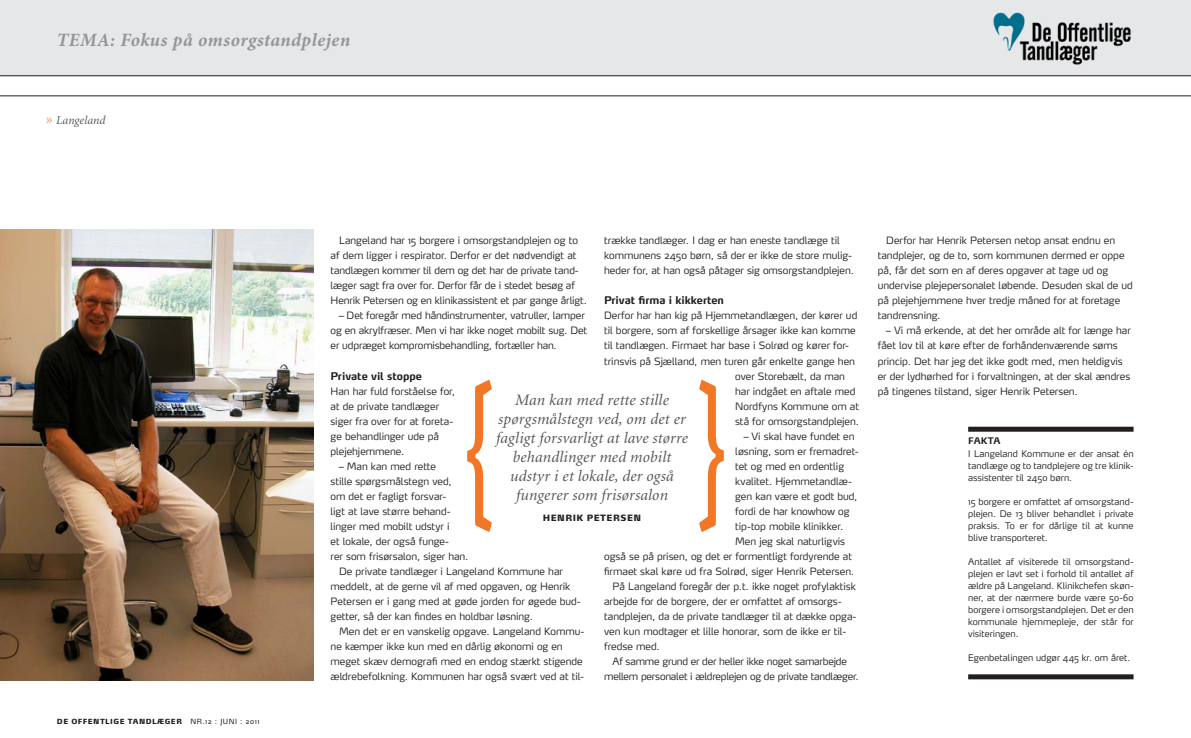
<style>
.page{position:relative;width:1191px;height:738px;background:#fff}
.page>*{position:absolute;margin:0;border:0;box-sizing:border-box;transform-origin:0 0}
.t1{font:italic 700 18.7px "Minion Pro";letter-spacing:.025em;color:#939598}
.t2{font:italic 16px/19px "Minion";letter-spacing:.01em;color:#57585a;text-align:center}
.t3{font:12px "Minion MM It 367 585 12";letter-spacing:-.005em;color:#57585a}
.t4{font:700 10.5px "Max LF";color:#231f20}
.t5{font:300 10px/15px "Max";color:#231f20}
.t6{font:300 9px/12px "Max";letter-spacing:.005em;color:#231f20;text-align:justify}
.t7{font:700 9px "Max LF";letter-spacing:.005em;color:#231f20}
.t8{font:900 8.6px "Max LF";letter-spacing:.05em;color:#231f20}
.t9{font:900 7px "Max LF";letter-spacing:.07em;color:#231f20}
.s1{font-family:"Minion MM 367 585 16";font-size:16px;color:#f49251}
.s2{font-family:"Max";font-weight:400}
</style>
<div class="page">
<div style="left:0;top:0;width:1191px;height:76px;background:#e6e7e9"></div>
<hr style="left:0;top:95px;width:1191px;height:1px;background:#231f20">
<img style="left:990px;top:12px;width:144px;height:52px">
<div style="left:968px;top:426px;width:165px;height:5px;background:#231f20"></div>
<svg style="left:968px;top:674px;width:165px;height:4px"></svg>
<svg style="left:467px;top:380px;width:25px;height:151px"></svg>
<svg style="left:699px;top:380px;width:25px;height:151px"></svg>
<img style="left:0;top:230px;width:313px;height:450px">
<h1 class="t1" style="left:57px;top:26px;width:295px">TEMA: Fokus på omsorgstandplejen</h1>
<p class="t3" style="left:46px;top:114px;width:61px"><span class="s1">»</span> Langeland</p>
<p class="t9" style="left:57px;top:716px;width:204px">DE OFFENTLIGE TANDLÆGER <span class="s2">NR.12 : juni : 2011</span></p>
<p class="t5" style="left:330px;top:233px;width:258px;text-indent:8px">Langeland har 15 borgere i omsorgstandplejen og to af dem ligger i respirator. Derfor er det nødvendigt at tandlægen kommer til dem og det har de private tand&shy;læger sagt fra over for. Derfor får de i stedet besøg af Henrik Petersen og en klinikassistent et par gange årligt.</p>
<p class="t5" style="left:330px;top:308px;width:258px;text-indent:9px">– Det foregår med håndinstrumenter, vatruller, lamper og en akrylfræser. Men vi har ikke noget mobilt sug. Det er udpræget kompromisbehandling, fortæller han.</p>
<p class="t4" style="left:330px;top:369px;width:93px">Private vil stoppe</p>
<p class="t5" style="left:330px;top:383px;width:126px">Han har fuld forståelse for, at de private tandlæger siger fra over for at foreta&shy;ge behandlinger ude på plejehjemmene.</p>
<p class="t5" style="left:339px;top:458px;width:99px">– Man kan med rette</p>
<p class="t5" style="left:330px;top:473px;width:123px">stille spørgsmålstegn ved,</p>
<p class="t5" style="left:330px;top:488px;width:117px">om det er fagligt forsvar-</p>
<p class="t5" style="left:330px;top:503px;width:122px">ligt at lave større behand-</p>
<p class="t5" style="left:330px;top:518px;width:120px">linger med mobilt udstyr i</p>
<p class="t5" style="left:330px;top:533px;width:120px">et lokale, der også funge-</p>
<p class="t5" style="left:330px;top:548px;width:139px">rer som frisørsalon, siger han.</p>
<p class="t5" style="left:339px;top:563px;width:225px">De private tandlæger i Langeland Kommune har</p>
<p class="t5" style="left:330px;top:578px;width:241px">meddelt, at de gerne vil af med opgaven, og Henrik</p>
<p class="t5" style="left:330px;top:593px;width:252px">Petersen er i gang med at gøde jorden for øgede bud-</p>
<p class="t5" style="left:330px;top:608px;width:204px">getter, så der kan findes en holdbar løsning.</p>
<p class="t5" style="left:339px;top:623px;width:247px">Men det er en vanskelig opgave. Langeland Kommu-</p>
<p class="t5" style="left:330px;top:638px;width:234px">ne kæmper ikke kun med en dårlig økonomi og en</p>
<p class="t5" style="left:330px;top:653px;width:254px">meget skæv demografi med en endog stærkt stigende</p>
<p class="t5" style="left:330px;top:668px;width:255px">ældrebefolkning. Kommunen har også svært ved at til-</p>
<p class="t5" style="left:604px;top:233px;width:251px">trække tandlæger. I dag er han eneste tandlæge til kommunens 2450 børn, så der er ikke de store mulig&shy;heder for, at han også påtager sig omsorgstandplejen.</p>
<p class="t4" style="left:604px;top:294px;width:121px">Privat firma i kikkerten</p>
<p class="t5" style="left:604px;top:308px;width:255px">Derfor har han kig på Hjemmetandlægen, der kører ud</p>
<p class="t5" style="left:604px;top:323px;width:253px">til borgere, som af forskellige årsager ikke kan komme</p>
<p class="t5" style="left:604px;top:338px;width:246px">til tandlægen. Firmaet har base i Solrød og kører for-</p>
<p class="t5" style="left:604px;top:353px;width:252px">trinsvis på Sjælland, men turen går enkelte gange hen</p>
<p class="t5" style="left:735px;top:368px;width:111px">over Storebælt, da man</p>
<p class="t5" style="left:735px;top:383px;width:122px">har indgået en aftale med</p>
<p class="t5" style="left:735px;top:398px;width:125px">Nordfyns Kommune om at</p>
<p class="t5" style="left:735px;top:413px;width:125px">stå for omsorgstandplejen.</p>
<p class="t5" style="left:743px;top:428px;width:112px">– Vi skal have fundet en</p>
<p class="t5" style="left:735px;top:443px;width:125px">løsning, som er fremadret-</p>
<p class="t5" style="left:735px;top:458px;width:110px">tet og med en ordentlig</p>
<p class="t5" style="left:735px;top:473px;width:118px">kvalitet. Hjemmetandlæ-</p>
<p class="t5" style="left:735px;top:488px;width:124px">gen kan være et godt bud,</p>
<p class="t5" style="left:735px;top:503px;width:116px">fordi de har knowhow og</p>
<p class="t5" style="left:735px;top:518px;width:110px">tip-top mobile klinikker.</p>
<p class="t5" style="left:735px;top:533px;width:111px">Men jeg skal naturligvis</p>
<p class="t5" style="left:604px;top:548px;width:249px">også se på prisen, og det er formentligt fordyrende at</p>
<p class="t5" style="left:604px;top:563px;width:252px">firmaet skal køre ud fra Solrød, siger Henrik Petersen.</p>
<p class="t5" style="left:612px;top:578px;width:245px">På Langeland foregår der p.t. ikke noget profylaktisk</p>
<p class="t5" style="left:604px;top:593px;width:238px">arbejde for de borgere, der er omfattet af omsorgs-</p>
<p class="t5" style="left:604px;top:608px;width:254px">tandplejen, da de private tandlæger til at dække opga-</p>
<p class="t5" style="left:604px;top:623px;width:244px">ven kun modtager et lille honorar, som de ikke er til-</p>
<p class="t5" style="left:604px;top:638px;width:57px">fredse med.</p>
<p class="t5" style="left:612px;top:653px;width:236px">Af samme grund er der heller ikke noget samarbejde</p>
<p class="t5" style="left:604px;top:668px;width:256px">mellem personalet i ældreplejen og de private tandlæger.</p>
<h2 class="t2" style="left:496px;top:390px;width:193px">Man kan med rette stille spørgsmålstegn ved, om det er fagligt forsvarligt at lave større behandlinger med mobilt udstyr i et lokale, der også fungerer som frisørsalon</h2>
<p class="t8" style="left:543px;top:511px;width:100px">HENRIK PETERSEN</p>
<p class="t5" style="left:877px;top:233px;width:257px;text-indent:8px">Derfor har Henrik Petersen netop ansat endnu en tandplejer, og de to, som kommunen dermed er oppe på, får det som en af deres opgaver at tage ud og undervise plejepersonalet løbende. Desuden skal de ud på plejehjemmene hver tredje måned for at foretage tandrensning.</p>
<p class="t5" style="left:877px;top:323px;width:254px;text-indent:8px">– Vi må erkende, at det her område alt for længe har fået lov til at køre efter de forhåndenværende søms princip. Det har jeg det ikke godt med, men heldigvis er der lydhørhed for i forvaltningen, at der skal ændres på tingenes tilstand, siger Henrik Petersen.</p>
<p class="t7" style="left:968px;top:435px;width:34px">FAKTA</p>
<p class="t6" style="left:968px;top:446px;width:167px">I Langeland Kommune er der ansat én tandlæge og to tandplejere og tre klinik&shy;assistenter til 2450 børn.</p>
<p class="t6" style="left:968px;top:494px;width:167px">15 borgere er omfattet af omsorgstand&shy;plejen. De 13 bliver behandlet i private praksis. To er for dårlige til at kunne blive transporteret.</p>
<p class="t6" style="left:968px;top:554px;width:167px">Antallet af visiterede til omsorgstand&shy;plejen er lavt set i forhold til antallet af ældre på Langeland. Klinikchefen skøn&shy;ner, at der nærmere burde være 50-60 borgere i omsorgstandplejen. Det er den kommunale hjemmepleje, der står for visiteringen.</p>
<p class="t6" style="left:968px;top:650px;width:164px">Egenbetalingen udgør 445 kr. om året.</p>
</div>
